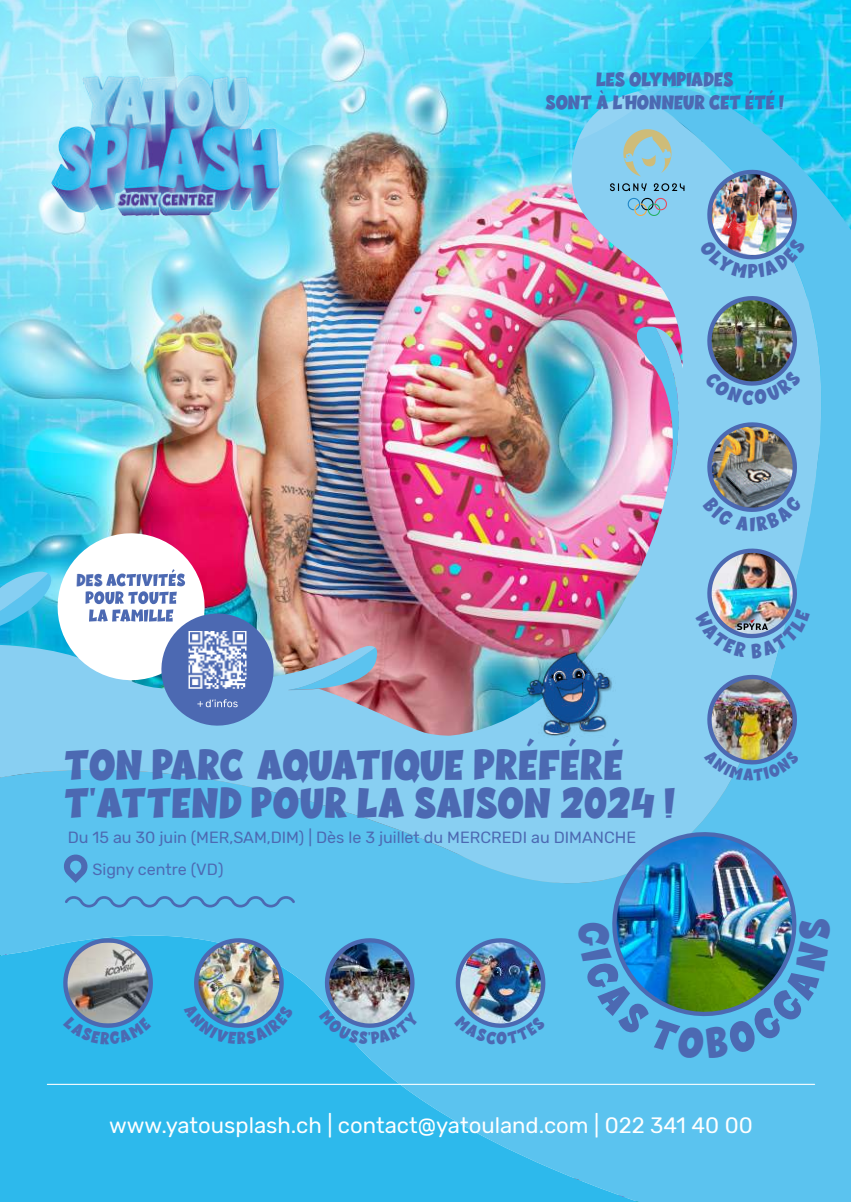
<style>
.page{position:relative;width:851px;height:1202px;background:#fff}
.page>*{position:absolute;margin:0;border:0;box-sizing:border-box;transform-origin:0 0}
.t1{font:40.6px/38px "Super Boom";color:#4c69b2}
.t2{font:22.2px "Rubik";color:#fff}
.t3{font:19px/22.8px "Super Boom";letter-spacing:-.01em;color:#4c69b2;text-align:center}
.t4{font:16.2px "Rubik";color:#4c69b2}
.t5{font:16.2px "Rubik";color:#4d6ab3}
.t6{font:16.2px "Super Boom";color:#4c69b2}
</style>
<div class="page">
<svg style="left:821px;top:91px;width:29px;height:796px;fill:#5bc3ef"></svg>
<img style="left:0;top:168px;width:821px;height:719px">
<svg style="left:638px;top:91px;width:183px;height:310px;fill:#88cff2"></svg>
<svg style="left:288px;top:648px;width:90px;height:42px"></svg>
<svg style="left:0;top:887px;width:850px;height:315px;fill:#5bc3ef"></svg>
<img style="left:0;top:0;width:414px;height:454px">
<svg style="left:110px;top:0;width:668px;height:168px"></svg>
<svg style="left:63px;top:853px;width:26px;height:30px"></svg>
<hr style="left:47px;top:1084px;width:767px;height:1px;background:#fff">
<svg style="left:63px;top:892px;width:233px;height:20px"></svg>
<img style="left:597px;top:817px;width:214px;height:102px">
<img style="left:30px;top:46px;width:271px;height:199px">
<img style="left:0;top:524px;width:281px;height:209px">
<img style="left:523px;top:646px;width:92px;height:91px">
<svg style="left:653px;top:183px;width:31px;height:8px"></svg>
<svg style="left:609px;top:183px;width:37px;height:8px"></svg>
<svg style="left:627px;top:198px;width:40px;height:18px"></svg>
<svg style="left:623px;top:129px;width:48px;height:48px"></svg>
<img style="left:698px;top:666px;width:107px;height:115px">
<img style="left:183px;top:929px;width:111px;height:115px">
<img style="left:447px;top:929px;width:107px;height:116px">
<svg style="left:54px;top:929px;width:108px;height:116px"></svg>
<img style="left:316px;top:929px;width:107px;height:116px">
<img style="left:698px;top:161px;width:108px;height:117px">
<img style="left:622px;top:287px;width:183px;height:244px">
<img style="left:694px;top:540px;width:116px;height:118px">
<img style="left:578px;top:919px;width:252px;height:140px">
<p class="t6" style="left:77px;top:570px;width:28px">DES</p>
<p class="t3" style="left:545px;top:67px;width:240px">LES OLYMPIADES<br>SONT À L'HONNEUR CET ÉTÉ !</p>
<h1 class="t1" style="left:65px;top:743px;width:612px">TON PARC AQUATIQUE PRÉFÉRÉ<br>T'ATTEND POUR LA SAISON 2024 !</h1>
<p class="t4" style="left:68px;top:828px;width:570px">Du 15 au 30 juin (MER,SAM,DIM) | Dès le 3 juillet du MERCREDI au DIMANCHE</p>
<p class="t5" style="left:92px;top:860px;width:132px">Signy centre (VD)</p>
<p class="t6" style="left:368px;top:1027px;width:4px">'</p>
<h2 class="t2" style="left:109px;top:1113px;width:645px">www.yatousplash.ch | contact@yatouland.com | 022 341 40 00</h2>
</div>
